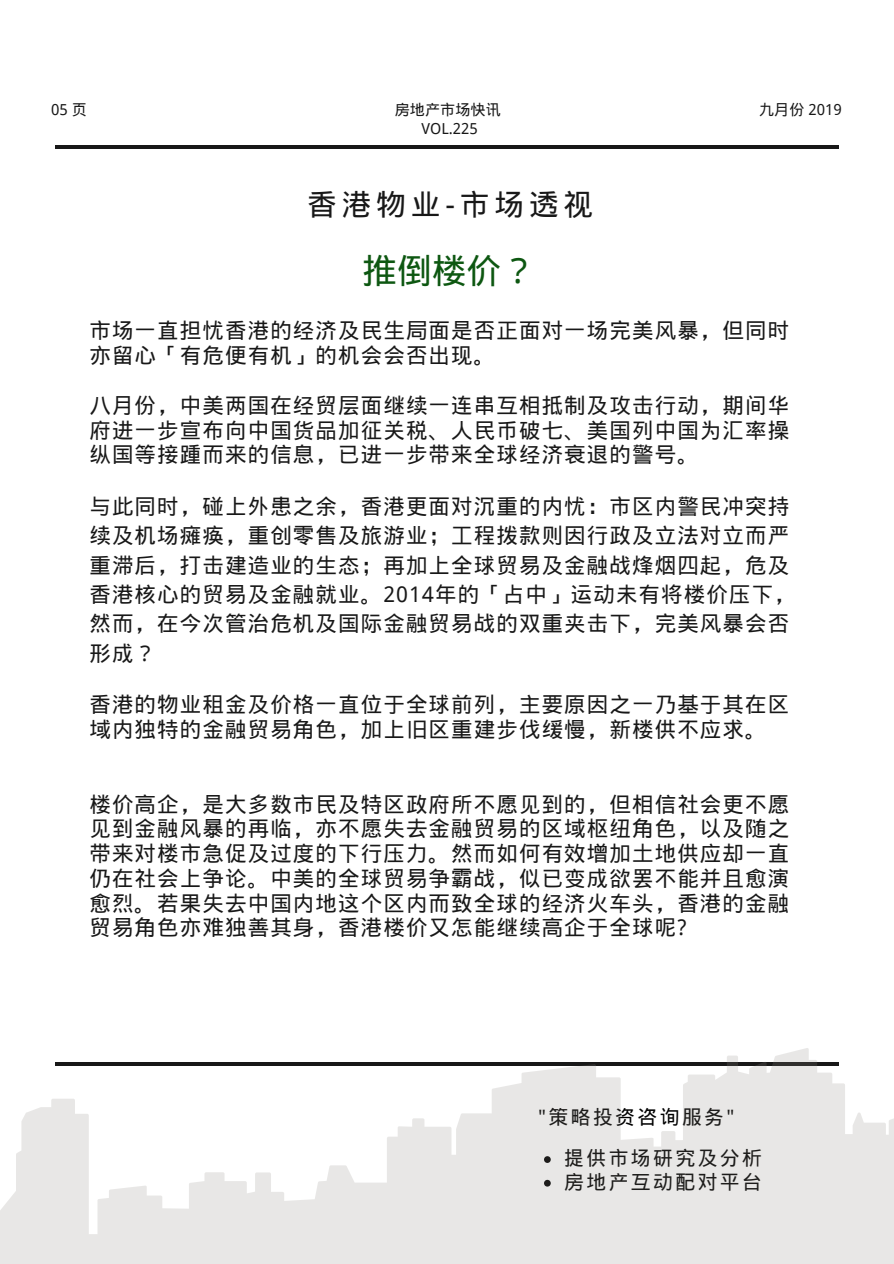
<style>
.page{position:relative;width:894px;height:1264px;background:#fff}
.page>*{position:absolute;margin:0;border:0;box-sizing:border-box;transform-origin:0 0}
.t1{font:34.8px "Wen Quan Yi Micro Hei";color:#0d5711}
.t2{font:29.85px "Wen Quan Yi Micro Hei";letter-spacing:.16em;color:#181818}
.t3{font:21.45px/24.8px "Wen Quan Yi Micro Hei";letter-spacing:.05em;color:#181818}
.t4{font:19.8px/41.2px "Wen Quan Yi Micro Hei";letter-spacing:.12em;color:#000}
.t5{font:15.15px "Wen Quan Yi Micro Hei";color:#181818}
</style>
<div class="page">
<hr style="left:55px;top:146px;width:783px;height:3px;background:#181818">
<svg style="left:0;top:1052px;width:893px;height:211px;fill:#e8e7e6"></svg>
<p class="t5" style="left:51px;top:101px;width:37px">05 页</p>
<p class="t5" style="left:395px;top:100px;width:107px">房地产市场快讯</p>
<p class="t5" style="left:758px;top:100px;width:84px">九月份 2019</p>
<p class="t5" style="left:421px;top:120px;width:58px">VOL.225</p>
<h2 class="t2" style="left:307px;top:187px;width:288px">香港物业-市场透视</h2>
<h1 class="t1" style="left:362px;top:251px;width:175px">推倒楼价？</h1>
<p class="t3" style="left:89px;top:318px;width:701px">市场一直担忧香港的经济及民生局面是否正面对一场完美风暴，但同时亦留心「有危便有机」的机会会否出现。</p>
<p class="t3" style="left:89px;top:393px;width:701px;text-align:justify">八月份，中美两国在经贸层面继续一连串互相抵制及攻击行动，期间华府进一步宣布向中国货品加征关税、人民币破七、美国列中国为汇率操纵国等接踵而来的信息，已进一步带来全球经济衰退的警号。</p>
<p class="t3" style="left:89px;top:492px;width:707px;line-height:29.2px">与此同时，碰上外患之余，香港更面对沉重的内忧：市区内警民冲突持续及机场瘫痪，重创零售及旅游业；工程拨款则因行政及立法对立而严重滞后，打击建造业的生态；再加上全球贸易及金融战烽烟四起，危及香港核心的贸易及金融就业。2014年的「占中」运动未有将楼价压下，然而，在今次管治危机及国际金融贸易战的双重夹击下，完美风暴会否形成？</p>
<p class="t3" style="left:89px;top:692px;width:701px">香港的物业租金及价格一直位于全球前列，主要原因之一乃基于其在区域内独特的金融贸易角色，加上旧区重建步伐缓慢，新楼供不应求。</p>
<p class="t3" style="left:89px;top:791px;width:701px;text-align:justify">楼价高企，是大多数市民及特区政府所不愿见到的，但相信社会更不愿见到金融风暴的再临，亦不愿失去金融贸易的区域枢纽角色，以及随之带来对楼市急促及过度的下行压力。然而如何有效增加土地供应却一直仍在社会上争论。中美的全球贸易争霸战，似已变成欲罢不能并且愈演愈烈。若果失去中国内地这个区内而致全球的经济火车头，香港的金融贸易角色亦难独善其身，香港楼价又怎能继续高企于全球呢?</p>
<p class="t4" style="left:564px;top:1096px;width:199px;text-indent:-26px">"策略投资咨询服务"<br>提供市场研究及分析</p>
<p class="t4" style="left:564px;top:1161px;width:199px">房地产互动配对平台</p>
</div>
